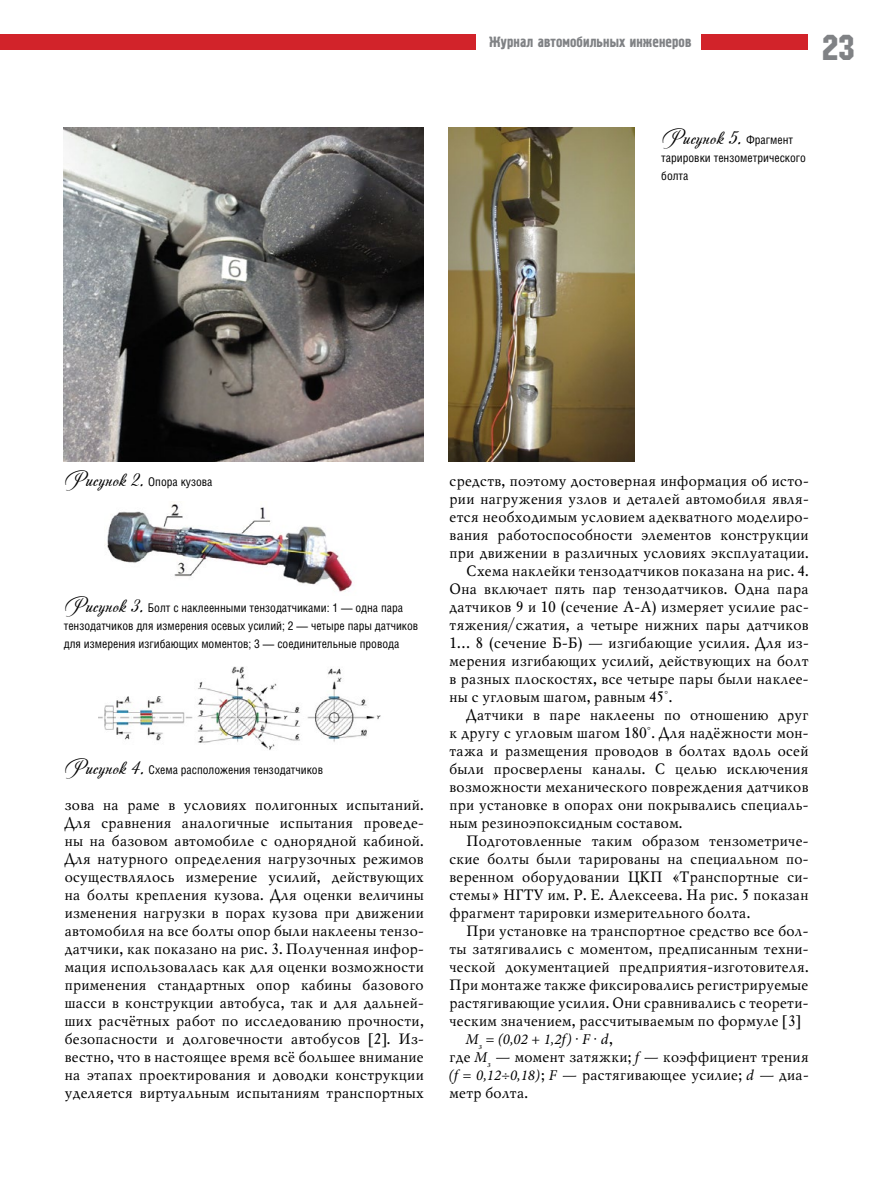
<style>
.page{position:relative;width:893px;height:1191px;background:#fff}
.page>*{position:absolute;margin:0;border:0;box-sizing:border-box;transform-origin:0 0}
.t1{font:36px "Machine C";color:#808285}
.t2{font:21px "Andantinoscript";color:#000}
.t3{font:15px/18px "Mysl C";color:#000;text-align:justify}
.t4{font:15px "Pollock 1 C";color:#808285}
.t5{font:italic 15px "Minion Pro";color:#000}
.t6{font:12px/18px "Helios Cond";color:#000}
.s1{font-family:"Helios Cond";font-size:12px}
.s2{font-family:"Andantinoscript";font-size:21px}
.s3{font-family:"Mysl C";font-style:normal}
.s4{font-family:"Minion Pro";font-style:italic}
</style>
<div class="page">
<div style="left:0;top:34px;width:475px;height:16px;background:#d2232a"></div>
<div style="left:702px;top:34px;width:106px;height:16px;background:#d2232a"></div>
<img style="left:64px;top:128px;width:359px;height:334px">
<img style="left:104px;top:504px;width:248px;height:88px">
<img style="left:99px;top:666px;width:282px;height:84px">
<img style="left:449px;top:128px;width:186px;height:334px">
<p class="t4" style="left:489px;top:34px;width:204px">Журнал автомобильных инженеров</p>
<h1 class="t1" style="left:822px;top:27px;width:34px">23</h1>
<h2 class="t2" style="left:661px;top:123px;width:133px">Рисунок 5. <span class="s1">Фрагмент</span></h2>
<p class="t6" style="left:661px;top:149px;width:146px">тарировки тензометрического болта</p>
<p class="t6" style="left:64px;top:473px;width:150px"><span class="s2">Рисунок 2.</span> Опора кузова</p>
<p class="t6" style="left:64px;top:599px;width:356px"><span class="s2">Рисунок 3.</span> Болт с наклеенными тензодатчиками: 1 — одна пара тензодатчиков для измерения осевых усилий; 2 — четыре пары датчиков для измерения изгибающих моментов; 3 — соединительные провода</p>
<p class="t6" style="left:64px;top:761px;width:261px"><span class="s2">Рисунок 4.</span> Схема расположения тензодатчиков</p>
<p class="t3" style="left:64px;top:796px;width:361px">зова на раме в условиях полигонных испытаний.<br>Для сравнения аналогичные испытания проведе&shy;ны на базовом автомобиле с однорядной кабиной.<br>Для натурного определения нагрузочных режимов осуществлялось измерение усилий, действующих на болты крепления кузова. Для оценки величины изменения нагрузки в порах кузова при движении автомобиля на все болты опор были наклеены тензо&shy;датчики, как показано на рис. 3. Полученная инфор&shy;мация использовалась как для оценки возможности применения стандартных опор кабины базового шасси в конструкции автобуса, так и для дальней&shy;ших расчётных работ по исследованию прочности, безопасности и долговечности автобусов [2]. Из&shy;вестно, что в настоящее время всё большее внимание на этапах проектирования и доводки конструкции уделяется виртуальным испытаниям транспортных</p>
<p class="t3" style="left:449px;top:472px;width:361px">средств, поэтому достоверная информация об исто-</p>
<p class="t3" style="left:449px;top:490px;width:361px">рии нагружения узлов и деталей автомобиля явля-</p>
<p class="t3" style="left:449px;top:508px;width:361px">ется необходимым условием адекватного моделиро-</p>
<p class="t3" style="left:449px;top:526px;width:361px">вания работоспособности элементов конструкции</p>
<p class="t3" style="left:449px;top:544px;width:361px">при движении в различных условиях эксплуатации.</p>
<p class="t3" style="left:466px;top:562px;width:344px">Схема наклейки тензодатчиков показана на рис. 4.</p>
<p class="t3" style="left:449px;top:580px;width:361px">Она включает пять пар тензодатчиков. Одна пара</p>
<p class="t3" style="left:449px;top:598px;width:361px">датчиков 9 и 10 (сечение А-А) измеряет усилие рас-</p>
<p class="t3" style="left:449px;top:616px;width:361px">тяжения/сжатия, а четыре нижних пары датчиков</p>
<p class="t3" style="left:449px;top:634px;width:361px">1… 8 (сечение Б-Б) — изгибающие усилия. Для из-</p>
<p class="t3" style="left:449px;top:652px;width:361px">мерения изгибающих усилий, действующих на болт</p>
<p class="t3" style="left:449px;top:670px;width:361px">в разных плоскостях, все четыре пары были наклее-</p>
<p class="t3" style="left:448px;top:688px;width:225px">ны с угловым шагом, равным 45°.</p>
<p class="t3" style="left:466px;top:706px;width:344px">Датчики в паре наклеены по отношению друг</p>
<p class="t3" style="left:448px;top:724px;width:361px">к другу с угловым шагом 180°. Для надёжности мон-</p>
<p class="t3" style="left:448px;top:742px;width:361px">тажа и размещения проводов в болтах вдоль осей</p>
<p class="t3" style="left:448px;top:760px;width:361px">были просверлены каналы. С целью исключения</p>
<p class="t3" style="left:448px;top:778px;width:361px">возможности механического повреждения датчиков</p>
<p class="t3" style="left:448px;top:796px;width:361px">при установке в опорах они покрывались специаль-</p>
<p class="t3" style="left:448px;top:814px;width:235px">ным резиноэпоксидным составом.</p>
<p class="t3" style="left:465px;top:832px;width:344px">Подготовленные таким образом тензометриче-</p>
<p class="t3" style="left:448px;top:850px;width:361px">ские болты были тарированы на специальном по-</p>
<p class="t3" style="left:448px;top:868px;width:361px">веренном оборудовании ЦКП «Транспортные си-</p>
<p class="t3" style="left:448px;top:886px;width:361px">стемы» НГТУ им. Р. Е. Алексеева. На рис. 5 показан</p>
<p class="t3" style="left:448px;top:904px;width:303px">фрагмент тарировки измерительного болта.</p>
<p class="t3" style="left:465px;top:922px;width:344px">При установке на транспортное средство все бол-</p>
<p class="t3" style="left:448px;top:940px;width:361px">ты затягивались с моментом, предписанным техни-</p>
<p class="t3" style="left:448px;top:958px;width:361px">ческой документацией предприятия-изготовителя.</p>
<p class="t3" style="left:448px;top:976px;width:361px">При монтаже также фиксировались регистрируемые</p>
<p class="t3" style="left:448px;top:994px;width:361px">растягивающие усилия. Они сравнивались с теорети-</p>
<p class="t3" style="left:448px;top:1012px;width:353px">ческим значением, рассчитываемым по формуле [3]</p>
<p class="t5" style="left:465px;top:1029px;width:148px">М<sub>з</sub> = (0,02 + 1,2f) · F · d<span class="s3">,</span></p>
<p class="t3" style="left:449px;top:1048px;width:361px">где <span class="s4">М</span><sub>з</sub> — момент затяжки; <span class="s4">f</span> — коэффициент трения <span class="s4">(f = 0,12÷0,18)</span>; <span class="s4">F</span> — растягивающее усилие; <span class="s4">d</span> — диа&shy;метр болта.</p>
</div>
